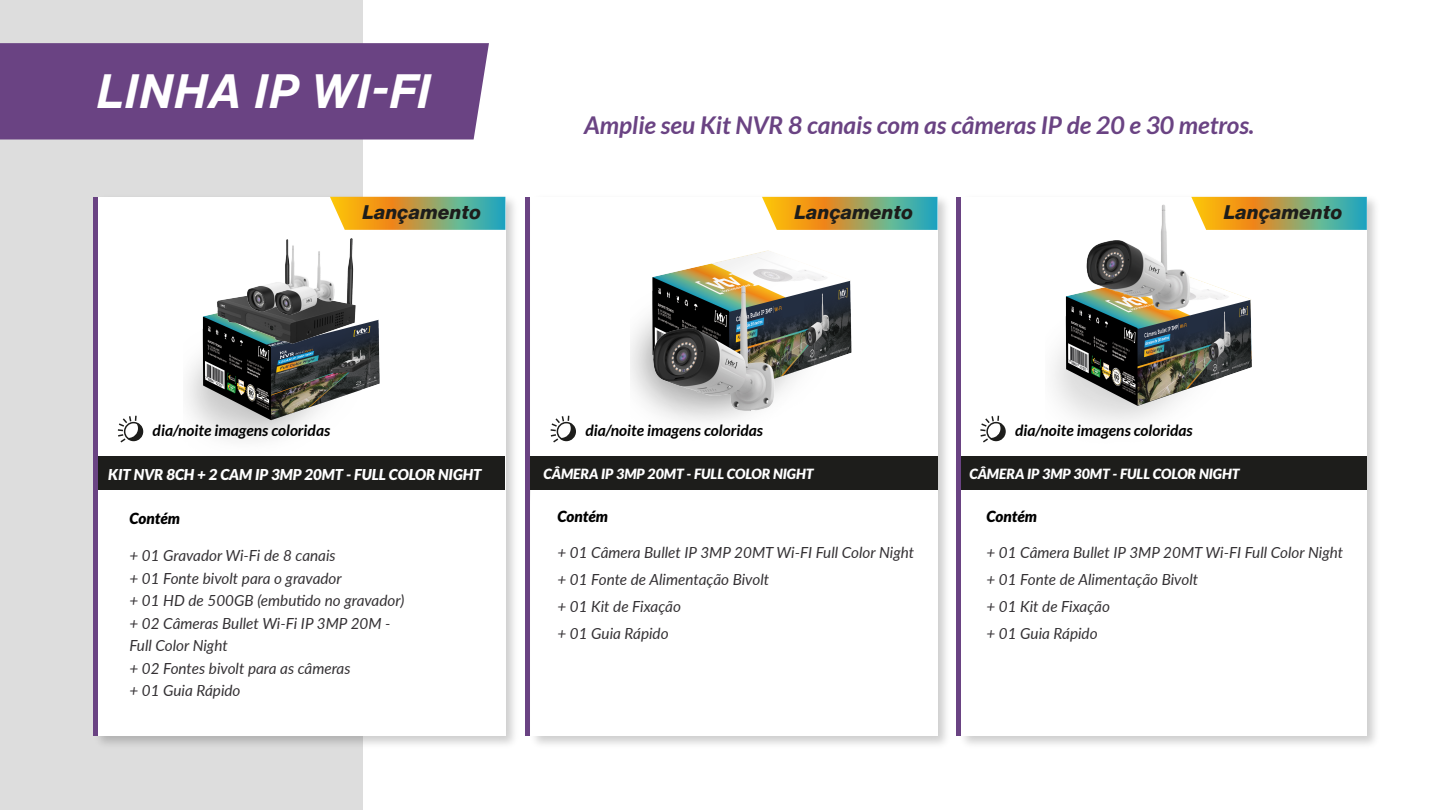
<style>
.page{position:relative;width:1440px;height:810px;background:#fff}
.page>*{position:absolute;margin:0;border:0;box-sizing:border-box;transform-origin:0 0}
.t1{font:italic 700 47.4px "Helvetica Now Text";color:#fff}
.t2{font:italic 700 24.53px "Lato";color:#6a4383}
.t3{font:italic 700 expanded 19.35px "Helvetica Now Text";letter-spacing:-.005em;color:#1d1d1b}
.t4{font:italic 700 15.6px "Lato";color:#000}
.t5{font:italic 15.3px/22.5px "Lato";color:#343134}
.t6{font:italic 900 15.3px "Lato";color:#000}
.t7{font:italic 900 15px "Lato";color:#fff}
.t8{font:italic 900 14.02px "Lato";color:#fff}
</style>
<div class="page">
<div style="left:0;top:0;width:363px;height:810px;background:#ddd"></div>
<div style="left:0;top:43px;width:489px;height:97px;background:#6a4383"></div>
<img style="left:93px;top:196px;width:1283px;height:549px">
<div style="left:96px;top:197px;width:410px;height:538px;background:#fff"></div>
<div style="left:96px;top:456px;width:409px;height:34px;background:#1d1d1b"></div>
<div style="left:532px;top:197px;width:406px;height:538px;background:#fff"></div>
<div style="left:528px;top:456px;width:410px;height:34px;background:#1d1d1b"></div>
<div style="left:961px;top:197px;width:406px;height:538px;background:#fff"></div>
<div style="left:957px;top:456px;width:410px;height:34px;background:#1d1d1b"></div>
<div style="left:93px;top:197px;width:5px;height:538px;background:#6a4383"></div>
<div style="left:525px;top:197px;width:5px;height:538px;background:#6a4383"></div>
<hr style="left:957px;top:197px;width:4px;height:538px;background:#6a4383">
<svg style="left:330px;top:197px;width:175px;height:33px;background:#a8a75e"></svg>
<svg style="left:762px;top:197px;width:176px;height:33px;background:#6aad8c"></svg>
<svg style="left:1223px;top:197px;width:144px;height:33px;background:#94a267"></svg>
<svg style="left:118px;top:416px;width:25px;height:26px"></svg>
<svg style="left:551px;top:416px;width:25px;height:26px"></svg>
<svg style="left:980px;top:416px;width:26px;height:26px"></svg>
<img style="left:187px;top:313px;width:193px;height:127px">
<img style="left:215px;top:225px;width:142px;height:126px">
<img style="left:242px;top:243px;width:85px;height:77px">
<img style="left:270px;top:249px;width:81px;height:74px">
<svg style="left:306px;top:298px;width:6px;height:5px"></svg>
<svg style="left:221px;top:304px;width:4px;height:4px"></svg>
<img style="left:736px;top:201px;width:134px;height:165px">
<img style="left:630px;top:258px;width:183px;height:164px">
<svg style="left:725px;top:359px;width:12px;height:9px"></svg>
<img style="left:1053px;top:226px;width:216px;height:197px">
<img style="left:1065px;top:196px;width:158px;height:142px">
<svg style="left:1149px;top:266px;width:10px;height:8px"></svg>
<h1 class="t1" style="left:96px;top:56px;width:337px">LINHA IP WI-FI</h1>
<h2 class="t2" style="left:584px;top:111px;width:672px">Amplie seu Kit NVR 8 canais com as câmeras IP de 20 e 30 metros.</h2>
<p class="t3" style="left:362px;top:198px;width:121px">Lançamento</p>
<p class="t3" style="left:794px;top:198px;width:121px">Lançamento</p>
<p class="t3" style="left:1224px;top:198px;width:121px">Lançamento</p>
<p class="t4" style="left:153px;top:422px;width:179px">dia/noite imagens coloridas</p>
<p class="t4" style="left:585px;top:422px;width:179px">dia/noite imagens coloridas</p>
<p class="t4" style="left:1015px;top:422px;width:179px">dia/noite imagens coloridas</p>
<p class="t7" style="left:108px;top:466px;width:375px">KIT NVR 8CH + 2 CAM IP 3MP 20MT - FULL COLOR NIGHT</p>
<p class="t6" style="left:129px;top:509px;width:52px">Contém</p>
<p class="t5" style="left:129px;top:544px;width:276px">+ 01 Gravador Wi-Fi de 8 canais<br>+ 01 Fonte bivolt para o gravador<br>+ 01 HD de 500GB (embutido no gravador) + 02 Câmeras Bullet Wi-Fi IP 3MP 20M -<br>Full Color Night<br>+ 02 Fontes bivolt para as câmeras<br>+ 01 Guia Rápido</p>
<p class="t8" style="left:543px;top:466px;width:272px">CÂMERA IP 3MP 20MT - FULL COLOR NIGHT</p>
<p class="t8" style="left:969px;top:466px;width:272px">CÂMERA IP 3MP 30MT - FULL COLOR NIGHT</p>
<p class="t6" style="left:558px;top:507px;width:52px">Contém</p>
<p class="t5" style="left:558px;top:538px;width:358px;line-height:27px">+ 01 Câmera Bullet IP 3MP 20MT Wi-FI Full Color Night + 01 Fonte de Alimentação Bivolt<br>+ 01 Kit de Fixação<br>+ 01 Guia Rápido</p>
<p class="t6" style="left:987px;top:507px;width:52px">Contém</p>
<p class="t5" style="left:987px;top:538px;width:358px;line-height:27px">+ 01 Câmera Bullet IP 3MP 20MT Wi-FI Full Color Night + 01 Fonte de Alimentação Bivolt<br>+ 01 Kit de Fixação<br>+ 01 Guia Rápido</p>
</div>
